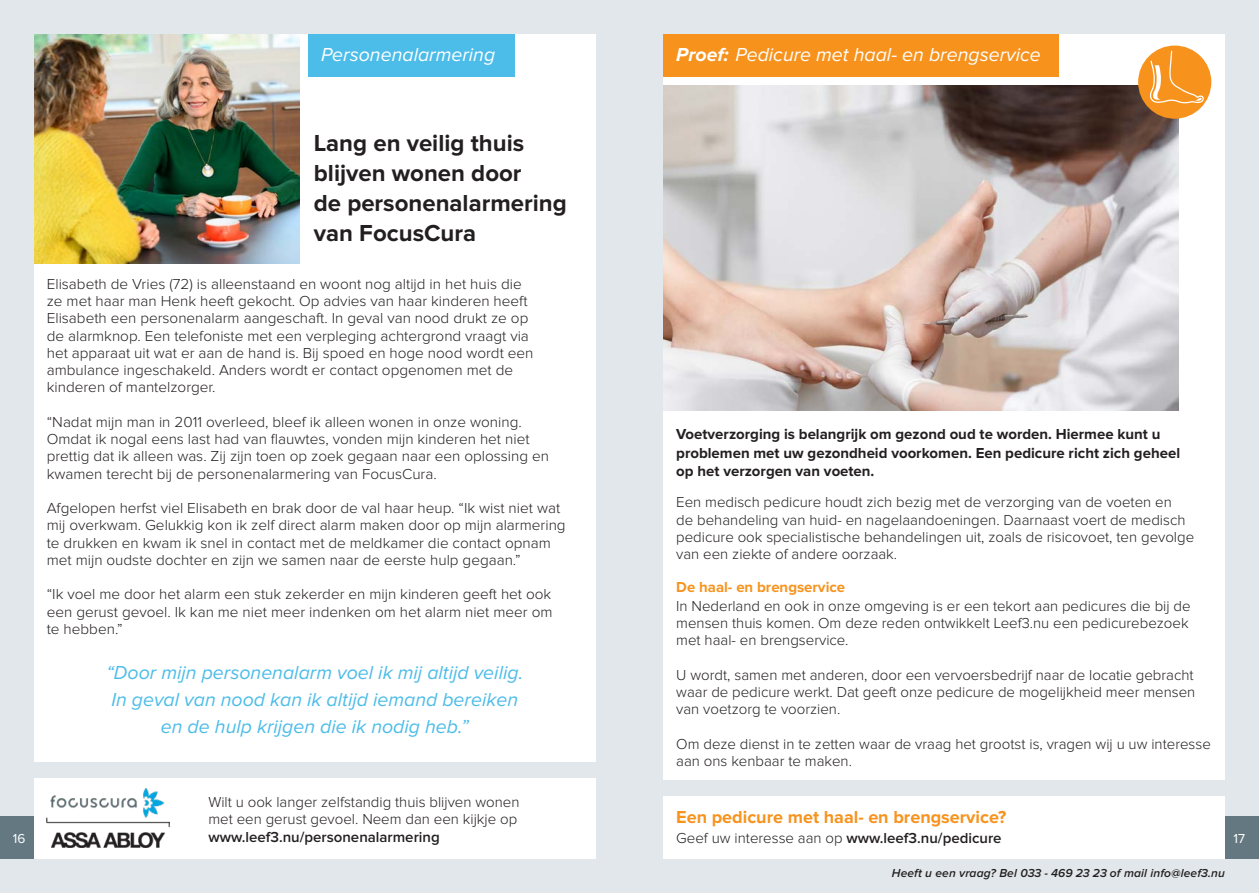
<style>
.page{position:relative;width:1259px;height:893px;background:#e1e7ea}
.page>*{position:absolute;margin:0;border:0;box-sizing:border-box;transform-origin:0 0}
.t1{font:700 24px/30px "Proxima Nova";color:#231f20}
.t2{font:italic 19.5px/27px "Proxima Nova";color:#4cbce9;text-align:center}
.t3{font:italic 19.5px "Proxima Nova";color:#fff}
.t4{font:700 18px "Proxima Nova";color:#f7931d}
.t5{font:300 15px/17.2px "Proxima Nova";color:#231f20}
.t6{font:700 15px/18.8px "Proxima Nova";color:#231f20}
.t7{font:600 15px "Proxima Nova";color:#231f20}
.t8{font:700 15px "Proxima Nova";color:#f7931d}
.t9{font:13.5px "Proxima Nova";color:#fff}
.t10{font:italic 600 12px "Proxima Nova";letter-spacing:.01em;color:#231f20}
.s1{font-weight:700}
.s2{font-weight:300}
</style>
<div class="page">
<div style="left:0;top:816px;width:34px;height:43px;background:#647882"></div>
<div style="left:1225px;top:816px;width:34px;height:43px;background:#647882"></div>
<div style="left:34px;top:34px;width:561px;height:727px;background:#fff"></div>
<div style="left:663px;top:34px;width:562px;height:746px;background:#fff"></div>
<div style="left:663px;top:796px;width:562px;height:63px;background:#fff"></div>
<img style="left:663px;top:85px;width:515px;height:326px">
<div style="left:663px;top:34px;width:395px;height:43px;background:#f7931d"></div>
<div style="left:308px;top:34px;width:206px;height:43px;background:#4cbce9"></div>
<div style="left:1138px;top:46px;width:73px;height:73px;background:#f7931d;border-radius:50%"></div>
<svg style="left:1147px;top:50px;width:57px;height:77px"></svg>
<div style="left:34px;top:778px;width:561px;height:81px;background:#fff"></div>
<img style="left:34px;top:34px;width:266px;height:230px">
<img style="left:47px;top:788px;width:122px;height:60px">
<h2 class="t3" style="left:321px;top:46px;width:176px">Personenalarmering</h2>
<h2 class="t3" style="left:676px;top:46px;width:366px"><span class="s1">Proef:</span> Pedicure met haal- en brengservice</h2>
<h1 class="t1" style="left:314px;top:129px;width:254px">Lang en veilig thuis blijven wonen door<br>de personenalarmering van FocusCura</h1>
<p class="t5" style="left:47px;top:276px;width:488px">Elisabeth de Vries (72) is alleenstaand en woont nog altijd in het huis die ze met haar man Henk heeft gekocht. Op advies van haar kinderen heeft Elisabeth een personenalarm aangeschaft. In geval van nood drukt ze op de alarmknop. Een telefoniste met een verpleging achtergrond vraagt via het apparaat uit wat er aan de hand is. Bij spoed en hoge nood wordt een ambulance ingeschakeld. Anders wordt er contact opgenomen met de kinderen of mantelzorger.</p>
<p class="t5" style="left:47px;top:414px;width:504px">“Nadat mijn man in 2011 overleed, bleef ik alleen wonen in onze woning.<br>Omdat ik nogal eens last had van flauwtes, vonden mijn kinderen het niet prettig dat ik alleen was. Zij zijn toen op zoek gegaan naar een oplossing en kwamen terecht bij de personenalarmering van FocusCura.</p>
<p class="t5" style="left:47px;top:500px;width:520px">Afgelopen herfst viel Elisabeth en brak door de val haar heup. “Ik wist niet wat mij overkwam. Gelukkig kon ik zelf direct alarm maken door op mijn alarmering te drukken en kwam ik snel in contact met de meldkamer die contact opnam met mijn oudste dochter en zijn we samen naar de eerste hulp gegaan.”</p>
<p class="t5" style="left:47px;top:586px;width:507px;text-align:justify">“Ik voel me door het alarm een stuk zekerder en mijn kinderen geeft het ook een gerust gevoel. Ik kan me niet meer indenken om het alarm niet meer om te hebben.”</p>
<h2 class="t2" style="left:106px;top:659px;width:418px">“Door mijn personenalarm voel ik mij altijd veilig.<br>In geval van nood kan ik altijd iemand bereiken en de hulp krijgen die ik nodig heb.”</h2>
<p class="t6" style="left:676px;top:425px;width:505px">Voetverzorging is belangrijk om gezond oud te worden. Hiermee kunt u problemen met uw gezondheid voorkomen. Een pedicure richt zich geheel op het verzorgen van voeten.</p>
<p class="t5" style="left:676px;top:494px;width:519px">Een medisch pedicure houdt zich bezig met de verzorging van de voeten en<br>de behandeling van huid- en nagelaandoeningen. Daarnaast voert de medisch pedicure ook specialistische behandelingen uit, zoals de risicovoet, ten gevolge van een ziekte of andere oorzaak.</p>
<p class="t8" style="left:676px;top:578px;width:170px">De haal- en brengservice</p>
<p class="t5" style="left:676px;top:598px;width:516px">In Nederland en ook in onze omgeving is er een tekort aan pedicures die bij de mensen thuis komen. Om deze reden ontwikkelt Leef3.nu een pedicurebezoek met haal- en brengservice.</p>
<p class="t5" style="left:676px;top:667px;width:520px;text-align:justify">U wordt, samen met anderen, door een vervoersbedrijf naar de locatie gebracht waar de pedicure werkt. Dat geeft onze pedicure de mogelijkheid meer mensen van voetzorg te voorzien.</p>
<p class="t5" style="left:676px;top:736px;width:536px">Om deze dienst in te zetten waar de vraag het grootst is, vragen wij u uw interesse aan ons kenbaar te maken.</p>
<p class="t5" style="left:208px;top:794px;width:312px">Wilt u ook langer zelfstandig thuis blijven wonen met een gerust gevoel. Neem dan een kijkje op</p>
<p class="t7" style="left:208px;top:830px;width:233px">www.leef3.nu/personenalarmering</p>
<p class="t4" style="left:676px;top:806px;width:332px">Een pedicure met haal- en brengservice?</p>
<p class="t7" style="left:676px;top:831px;width:327px"><span class="s2">Geef uw interesse aan op</span> www.leef3.nu/pedicure</p>
<p class="t9" style="left:13px;top:831px;width:14px">16</p>
<p class="t9" style="left:1233px;top:831px;width:13px">17</p>
<p class="t10" style="left:892px;top:866px;width:334px">Heeft u een vraag? Bel 033 - 469 23 23 of mail info@leef3.nu</p>
</div>
